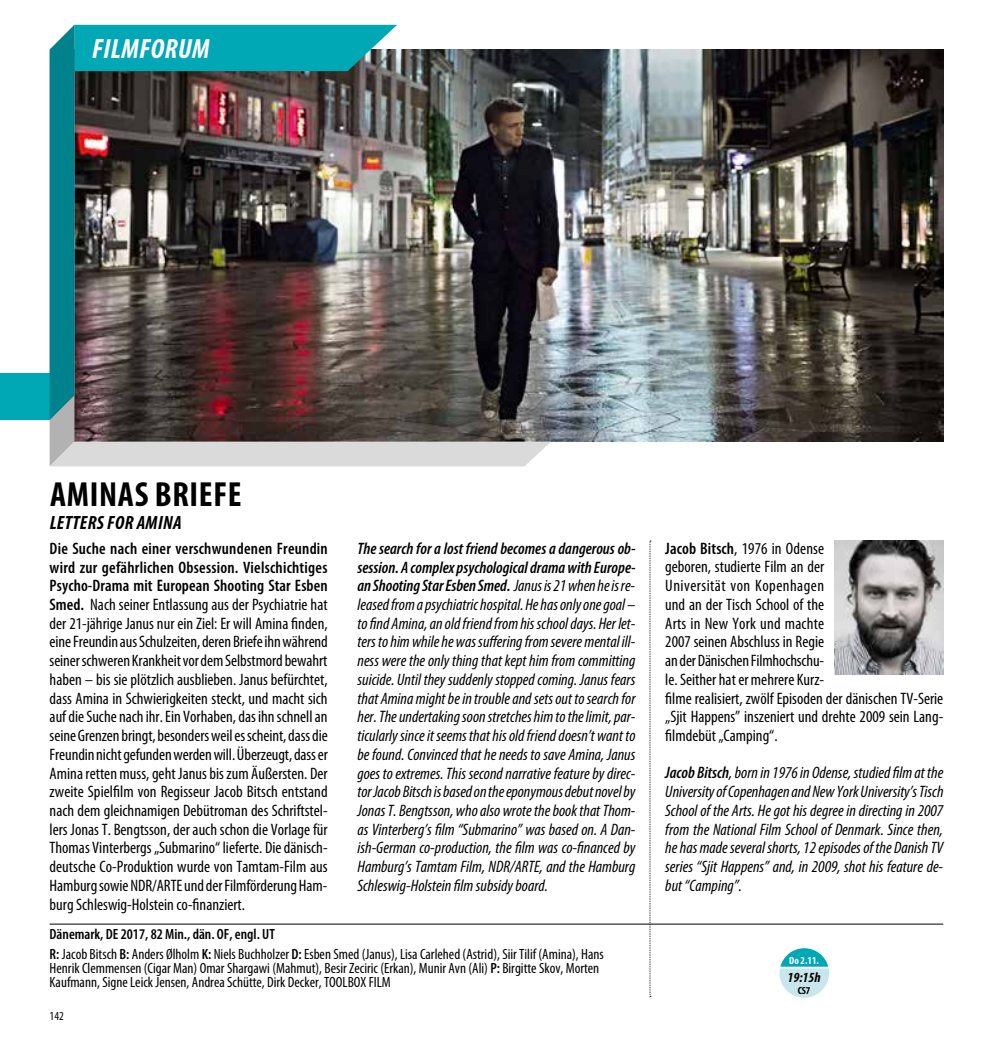
<style>
.page{position:relative;width:993px;height:1042px;background:#fff}
.page>*{position:absolute;margin:0;border:0;box-sizing:border-box;transform-origin:0 0}
.t1{font:700 condensed 35px "Myriad Pro";letter-spacing:.02em;color:#000}
.t2{font:italic 700 condensed 28px "Myriad Pro";letter-spacing:.02em;color:#fff}
.t3{font:italic 700 condensed 19.25px "Myriad Pro";letter-spacing:.02em;color:#000}
.t4{font:condensed 16.62px/18.7px "Myriad Pro";color:#000;text-align:justify}
.t5{font:italic condensed 16.62px/18.7px "Myriad Pro";color:#000;text-align:justify}
.t6{font:condensed 14.88px/19.8px "Myriad Pro";color:#000}
.t7{font:italic 700 condensed 14px "Myriad Pro";color:#000}
.t8{font:condensed 12.25px "Myriad Pro";color:#000}
.t9{font:700 condensed 10.5px "Myriad Pro";color:#fff}
.t10{font:700 condensed 10.5px "Myriad Pro";color:#000}
.s1{font-weight:600}
</style>
<div class="page">
<hr style="left:50px;top:924px;width:893px;height:1px;background:#000">
<svg style="left:649px;top:541px;width:1px;height:456px"></svg>
<img style="left:834px;top:541px;width:109px;height:134px">
<img style="left:551px;top:50px;width:392px;height:391px">
<svg style="left:779px;top:948px;width:49px;height:50px"></svg>
<div style="left:0;top:374px;width:50px;height:46px;background:#00a7b5"></div>
<img style="left:50px;top:25px;width:501px;height:441px">
<h2 class="t2" style="left:92px;top:32px;width:119px">FILMFORUM</h2>
<h1 class="t1" style="left:50px;top:472px;width:193px">AMINAS BRIEFE</h1>
<p class="t3" style="left:50px;top:510px;width:133px">LETTERS FOR AMINA</p>
<p class="t4" style="left:50px;top:539px;width:280px"><span class="s1">Die Suche nach einer verschwundenen Freundin wird zur gefährlichen Obsession. Vielschichtiges Psycho-Drama mit European Shooting Star Esben Smed.</span> Nach seiner Entlassung aus der Psychiatrie hat der 21-jährige Janus nur ein Ziel: Er will Amina finden, eine Freundin aus Schulzeiten, deren Briefe ihn während seiner schweren Krankheit vor dem Selbstmord bewahrt haben – bis sie plötzlich ausblieben. Janus befürchtet, dass Amina in Schwierigkeiten steckt, und macht sich auf die Suche nach ihr. Ein Vorhaben, das ihn schnell an seine Grenzen bringt, besonders weil es scheint, dass die Freundin nicht gefunden werden will. Überzeugt, dass er Amina retten muss, geht Janus bis zum Äußersten. Der zweite Spielfilm von Regisseur Jacob Bitsch entstand nach dem gleichnamigen Debütroman des Schriftstel&shy;lers Jonas T. Bengtsson, der auch schon die Vorlage für Thomas Vinterbergs „Submarino“ lieferte. Die dänisch&shy;deutsche Co-Produktion wurde von Tamtam-Film aus Hamburg sowie NDR/ARTE und der Filmförderung Ham&shy;burg Schleswig-Holstein co-finanziert.</p>
<p class="t5" style="left:357px;top:539px;width:279px"><span class="s1">The search for a lost friend becomes a dangerous ob&shy;session. A complex psychological drama with Europe&shy;an Shooting Star Esben Smed.</span> Janus is 21 when he is re&shy;leased from a psychiatric hospital. He has only one goal – to find Amina, an old friend from his school days. Her let&shy;ters to him while he was suffering from severe mental ill&shy;ness were the only thing that kept him from committing suicide. Until they suddenly stopped coming. Janus fears that Amina might be in trouble and sets out to search for her. The undertaking soon stretches him to the limit, par&shy;ticularly since it seems that his old friend doesn’t want to be found. Convinced that he needs to save Amina, Janus goes to extremes. This second narrative feature by direc&shy;tor Jacob Bitsch is based on the eponymous debut novel by Jonas T. Bengtsson, who also wrote the book that Thom&shy;as Vinterberg’s film “Submarino” was based on. A Dan&shy;ish-German co-production, the film was co-financed by Hamburg’s Tamtam Film, NDR/ARTE, and the Hamburg Schleswig-Holstein film subsidy board.</p>
<p class="t4" style="left:665px;top:539px;width:279px;text-align:left"><span class="s1">Jacob Bitsch</span>, 1976 in Odense<br>geboren, studierte Film an der<br>Universität von Kopenhagen<br>und an der Tisch School of the<br>Arts in New York und machte<br>2007 seinen Abschluss in Regie<br>an der Dänischen Filmhochschu-<br>le. Seither hat er mehrere Kurz-<br>filme realisiert, zwölf Episoden der dänischen TV-Serie „Sjit Happens” inszeniert und drehte 2009 sein Lang&shy;filmdebüt „Camping“.</p>
<p class="t5" style="left:665px;top:763px;width:280px"><span class="s1">Jacob Bitsch</span>, born in 1976 in Odense, studied film at the University of Copenhagen and New York University’s Tisch School of the Arts. He got his degree in directing in 2007 from the National Film School of Denmark. Since then, he has made several shorts, 12 episodes of the Danish TV series “Sjit Happens” and, in 2009, shot his feature de&shy;but “Camping”.</p>
<p class="t6" style="left:50px;top:924px;width:555px"><span class="s1">Dänemark, DE 2017, 82 Min., dän. OF, engl. UT<br>R:</span> Jacob Bitsch <span class="s1">B:</span> Anders Ølholm <span class="s1">K:</span> Niels Buchholzer <span class="s1">D:</span> Esben Smed (Janus), Lisa Carlehed (Astrid), Siir Tilif (Amina), Hans</p>
<p class="t6" style="left:50px;top:961px;width:551px;line-height:14px">Henrik Clemmensen (Cigar Man) Omar Shargawi (Mahmut), Besir Zeciric (Erkan), Munir Avn (Ali) <span class="s1">P:</span> Birgitte Skov, Morten<br>Kaufmann, Signe Leick Jensen, Andrea Schütte, Dirk Decker, TOOLBOX FILM</p>
<p class="t8" style="left:50px;top:1009px;width:16px">142</p>
<p class="t9" style="left:789px;top:954px;width:31px">Do 2.11.</p>
<p class="t7" style="left:787px;top:968px;width:35px">19:15h</p>
<p class="t10" style="left:797px;top:983px;width:14px">CS7</p>
</div>
